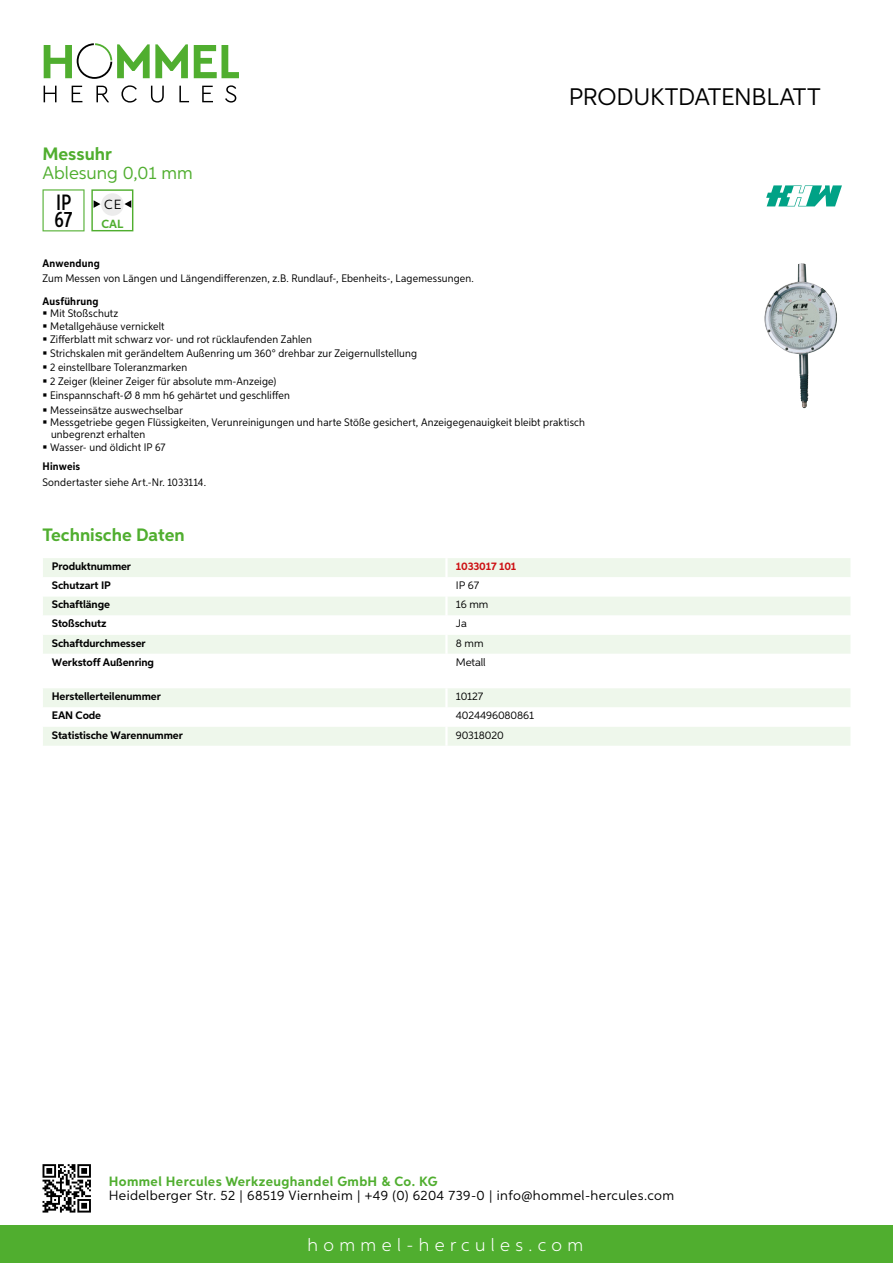
<style>
.page{position:relative;width:893px;height:1263px;background:#fff}
.page>*{position:absolute;margin:0;border:0;box-sizing:border-box;transform-origin:0 0}
.t1{font:24px "Aspira";letter-spacing:-.01em;color:#000}
.t2{font:500 22.2px/16.4px "Aspira XX Nar";color:#000}
.t3{font:700 18px "Aspira";color:#50ae2f}
.t4{font:300 18px "Aspira";letter-spacing:.3em;color:#fff}
.t5{font:18px "Aspira";color:#50ae2f}
.t6{font:13.5px "Aspira";letter-spacing:.03em;color:#000}
.t7{font:700 13.5px "Aspira";letter-spacing:.03em;color:#50ae2f}
.t8{font:13.35px "Aspira";color:#000}
.t9{font:700 11.85px "Aspira";color:#50ae2f}
.t10{font:10.95px/14.1px "Aspira Nar";letter-spacing:.015em;color:#000}
.t11{font:700 10.95px "Aspira";letter-spacing:-.01em;color:#000}
.t12{font:10.95px "Aspira";letter-spacing:-.01em;color:#000}
.t13{font:700 10.95px "Aspira Nar";letter-spacing:.02em;color:#000}
.t14{font:700 10.95px "Aspira";letter-spacing:-.01em;color:#cd1013}
</style>
<div class="page">
<div style="left:0;top:1226px;width:893px;height:37px;background:#50ae2f"></div>
<svg style="left:43px;top:1164px;width:48px;height:48px"></svg>
<svg style="left:194px;top:45px;width:45px;height:33px"></svg>
<svg style="left:44px;top:43px;width:144px;height:36px"></svg>
<svg style="left:44px;top:86px;width:13px;height:16px"></svg>
<svg style="left:72px;top:86px;width:10px;height:16px"></svg>
<svg style="left:96px;top:86px;width:13px;height:16px"></svg>
<svg style="left:121px;top:85px;width:16px;height:18px"></svg>
<svg style="left:151px;top:86px;width:13px;height:17px"></svg>
<svg style="left:179px;top:86px;width:10px;height:16px"></svg>
<svg style="left:202px;top:86px;width:11px;height:16px"></svg>
<svg style="left:225px;top:85px;width:11px;height:18px"></svg>
<div style="left:43px;top:558px;width:807px;height:19px;background:#eef7eb"></div>
<svg style="left:43px;top:597px;width:807px;height:57px;fill:#eef7eb"></svg>
<hr style="left:445px;top:558px;width:3px;height:19px;background:#fff">
<hr style="left:445px;top:596px;width:3px;height:19px;background:#fff">
<hr style="left:445px;top:615px;width:3px;height:20px;background:#fff">
<hr style="left:445px;top:635px;width:3px;height:19px;background:#fff">
<svg style="left:43px;top:688px;width:807px;height:58px"></svg>
<hr style="left:445px;top:727px;width:3px;height:19px;background:#fff">
<svg style="left:43px;top:189px;width:42px;height:42px"></svg>
<div style="left:91px;top:189px;width:42px;height:42px;border:1px solid #50ae2f"></div>
<div style="left:101px;top:193px;width:23px;height:23px;background:#ececec;border-radius:50%"></div>
<svg style="left:124px;top:200px;width:7px;height:8px"></svg>
<svg style="left:94px;top:200px;width:6px;height:8px"></svg>
<img style="left:764px;top:263px;width:73px;height:145px">
<svg style="left:766px;top:185px;width:76px;height:21px"></svg>
<h3 class="t3" style="left:43px;top:142px;width:71px">Messuhr</h3>
<h3 class="t5" style="left:43px;top:162px;width:152px">Ablesung 0,01 mm</h3>
<h2 class="t2" style="left:55px;top:194px;width:19px">IP<br>67</h2>
<p class="t8" style="left:104px;top:196px;width:19px">CE</p>
<p class="t9" style="left:101px;top:216px;width:23px">CAL</p>
<h1 class="t1" style="left:569px;top:82px;width:253px">Produktdatenblatt</h1>
<p class="t13" style="left:43px;top:257px;width:59px">Anwendung</p>
<p class="t10" style="left:43px;top:271px;width:433px">Zum Messen von Längen und Längendifferenzen, z.B. Rundlauf-, Ebenheits-, Lagemessungen.</p>
<p class="t13" style="left:43px;top:294px;width:58px">Ausführung</p>
<p class="t10" style="left:50px;top:307px;width:263px;line-height:12.8px">Mit Stoßschutz<br>Metallgehäuse vernickelt<br>Zifferblatt mit schwarz vor- und rot rücklaufenden Zahlen</p>
<p class="t10" style="left:50px;top:346px;width:368px">Strichskalen mit gerändeltem Außenring um 360° drehbar zur Zeigernullstellung 2 einstellbare Toleranzmarken<br>2 Zeiger (kleiner Zeiger für absolute mm-Anzeige)<br>Einspannschaft-Ø 8 mm h6 gehärtet und geschliffen<br>Messeinsätze auswechselbar</p>
<p class="t10" style="left:50px;top:416px;width:536px;line-height:12.5px">Messgetriebe gegen Flüssigkeiten, Verunreinigungen und harte Stöße gesichert, Anzeigegenauigkeit bleibt praktisch unbegrenzt erhalten<br>Wasser- und öldicht IP 67</p>
<p class="t13" style="left:43px;top:460px;width:39px">Hinweis</p>
<p class="t10" style="left:43px;top:474px;width:165px">Sondertaster siehe Art.-Nr. 1033114.</p>
<h3 class="t3" style="left:43px;top:524px;width:144px">Technische Daten</h3>
<p class="t11" style="left:52px;top:559px;width:81px">Produktnummer</p>
<p class="t14" style="left:456px;top:559px;width:62px">1033017 101</p>
<p class="t11" style="left:52px;top:579px;width:60px">Schutzart IP</p>
<p class="t12" style="left:456px;top:579px;width:25px">IP 67</p>
<p class="t11" style="left:52px;top:598px;width:60px">Schaftlänge</p>
<p class="t12" style="left:456px;top:598px;width:34px">16 mm</p>
<p class="t11" style="left:52px;top:617px;width:56px">Stoßschutz</p>
<p class="t12" style="left:456px;top:617px;width:13px">Ja</p>
<p class="t11" style="left:52px;top:636px;width:95px">Schaftdurchmesser</p>
<p class="t12" style="left:456px;top:636px;width:29px">8 mm</p>
<p class="t11" style="left:52px;top:655px;width:104px">Werkstoff Außenring</p>
<p class="t12" style="left:456px;top:655px;width:31px">Metall</p>
<p class="t11" style="left:52px;top:690px;width:111px">Herstellerteilenummer</p>
<p class="t12" style="left:456px;top:690px;width:29px">10127</p>
<p class="t11" style="left:52px;top:709px;width:51px">EAN Code</p>
<p class="t12" style="left:456px;top:709px;width:80px">4024496080861</p>
<p class="t11" style="left:52px;top:728px;width:132px">Statistische Warennummer</p>
<p class="t12" style="left:456px;top:728px;width:49px">90318020</p>
<p class="t7" style="left:109px;top:1172px;width:330px">Hommel Hercules Werkzeughandel GmbH &amp; Co. KG</p>
<p class="t6" style="left:109px;top:1187px;width:567px">Heidelberger Str. 52 | 68519 Viernheim | +49 (0) 6204 739-0 | info@hommel-hercules.com</p>
<h3 class="t4" style="left:307px;top:1234px;width:277px">hommel-hercules.com</h3>
</div>
